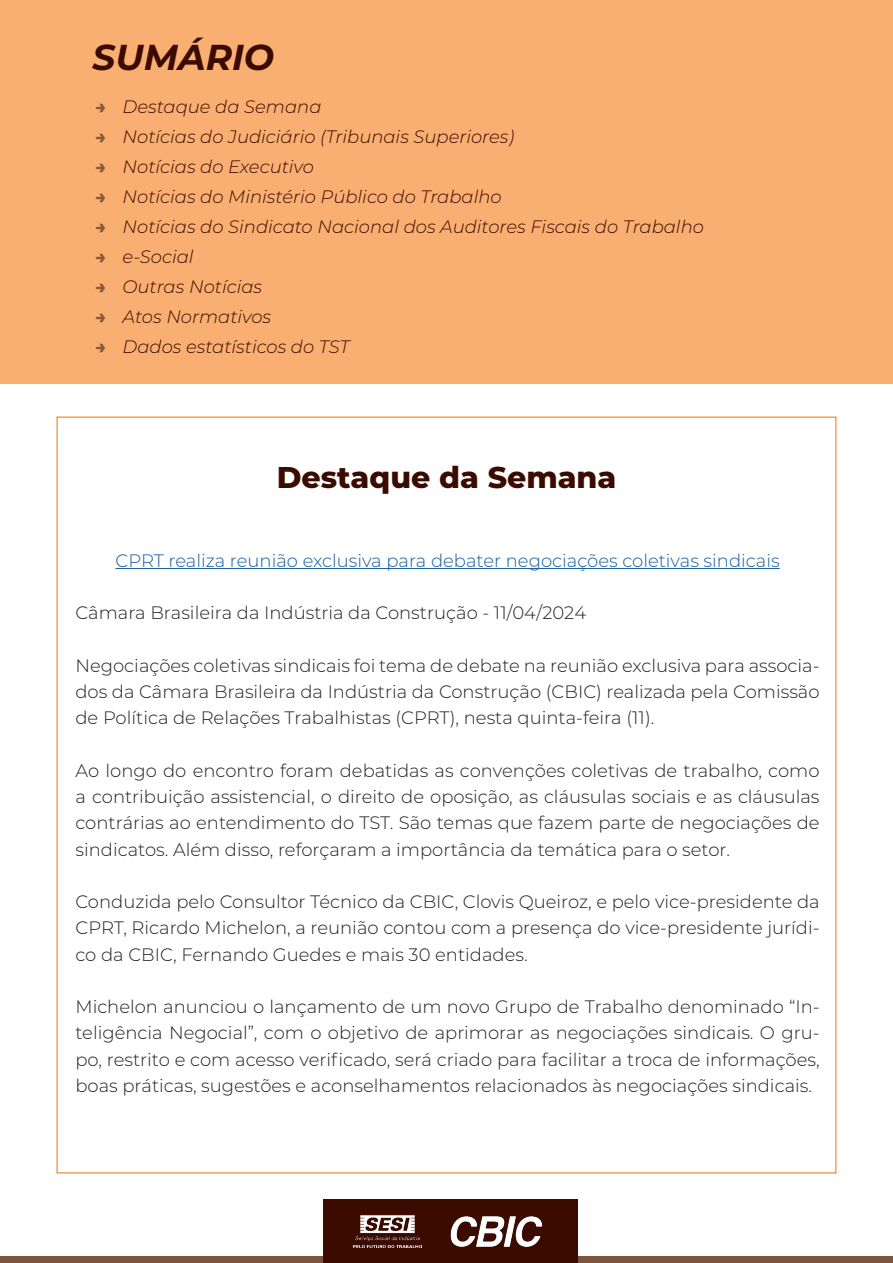
<style>
.page{position:relative;width:893px;height:1263px;background:#fff}
.page>*{position:absolute;margin:0;border:0;box-sizing:border-box;transform-origin:0 0}
.t1{font:italic 700 36px "Montserrat";color:#3b0b00}
.t2{font:800 30px "Montserrat";color:#3b0b00}
.t3{font:300 18px/26.2px "Montserrat";color:#231f20;text-align:justify}
.t4{font:italic 300 18px "Montserrat";color:#3b0b00}
.t5{font:300 18px "Montserrat";color:#175d9e}
.s1{font-weight:800;font-style:normal;color:#895935}
</style>
<div class="page">
<div style="left:0;top:1256px;width:893px;height:7px;background:#7c5540"></div>
<hr style="left:115px;top:568px;width:665px;height:1px;background:#175d9e">
<div style="left:323px;top:1200px;width:254px;height:63px;background:#3b0b00"></div>
<img style="left:450px;top:1216px;width:93px;height:31px">
<img style="left:354px;top:1215px;width:67px;height:33px">
<div style="left:0;top:0;width:893px;height:384px;background:#f9af71"></div>
<p class="t1" style="left:92px;top:32px;width:183px">SUMÁRIO</p>
<p class="t4" style="left:96px;top:95px;width:228px"><span class="s1">→</span> Destaque da Semana</p>
<p class="t4" style="left:96px;top:125px;width:420px"><span class="s1">→</span> Notícias do Judiciário (Tribunais Superiores)</p>
<p class="t4" style="left:96px;top:155px;width:220px"><span class="s1">→</span> Notícias do Executivo</p>
<p class="t4" style="left:96px;top:185px;width:408px"><span class="s1">→</span> Notícias do Ministério Público do Trabalho</p>
<p class="t4" style="left:96px;top:215px;width:610px"><span class="s1">→</span> Notícias do Sindicato Nacional dos Auditores Fiscais do Trabalho</p>
<p class="t4" style="left:96px;top:245px;width:100px"><span class="s1">→</span> e-Social</p>
<p class="t4" style="left:96px;top:275px;width:168px"><span class="s1">→</span> Outras Notícias</p>
<p class="t4" style="left:96px;top:305px;width:177px"><span class="s1">→</span> Atos Normativos</p>
<p class="t4" style="left:96px;top:335px;width:256px"><span class="s1">→</span> Dados estatísticos do TST</p>
<p class="t2" style="left:277px;top:455px;width:341px">Destaque da Semana</p>
<p class="t5" style="left:115px;top:548px;width:666px">CPRT realiza reunião exclusiva para debater negociações coletivas sindicais</p>
<p class="t3" style="left:75px;top:599px;width:512px">Câmara Brasileira da Indústria da Construção - 11/04/2024</p>
<p class="t3" style="left:75px;top:652px;width:746px">Negociações coletivas sindicais foi tema de debate na reunião exclusiva para associa&shy;dos da Câmara Brasileira da Indústria da Construção (CBIC) realizada pela Comissão de Política de Relações Trabalhistas (CPRT), nesta quinta-feira (11).</p>
<p class="t3" style="left:75px;top:757px;width:746px">Ao longo do encontro foram debatidas as convenções coletivas de trabalho, como a contribuição assistencial, o direito de oposição, as cláusulas sociais e as cláusulas contrárias ao entendimento do TST. São temas que fazem parte de negociações de sindicatos. Além disso, reforçaram a importância da temática para o setor.</p>
<p class="t3" style="left:75px;top:888px;width:746px">Conduzida pelo Consultor Técnico da CBIC, Clovis Queiroz, e pelo vice-presidente da CPRT, Ricardo Michelon, a reunião contou com a presença do vice-presidente jurídi&shy;co da CBIC, Fernando Guedes e mais 30 entidades.</p>
<p class="t3" style="left:75px;top:993px;width:746px">Michelon anunciou o lançamento de um novo Grupo de Trabalho denominado “In&shy;teligência Negocial”, com o objetivo de aprimorar as negociações sindicais. O gru&shy;po, restrito e com acesso verificado, será criado para facilitar a troca de informações, boas práticas, sugestões e aconselhamentos relacionados às negociações sindicais.</p>
</div>
